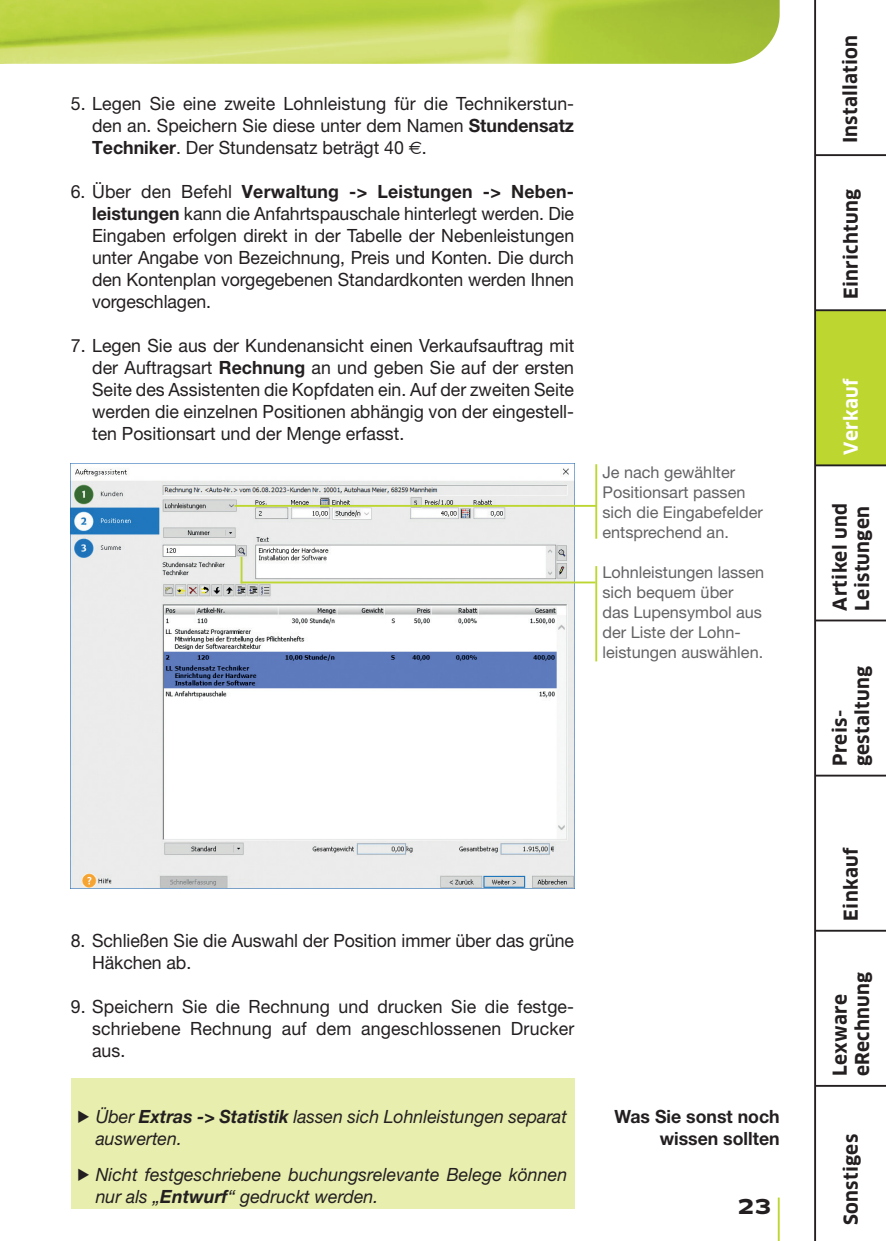
<style>
.page{position:relative;width:886px;height:1241px;background:#fff}
.page>*{position:absolute;margin:0;border:0;box-sizing:border-box;transform-origin:0 0}
.t1{font:700 20px "Clan Pro Extd";color:#231f20}
.t2{font:700 18.75px/22.5px "Clan Pro";letter-spacing:.015em;color:#231f20}
.t3{font:700 18.75px "Clan Pro";letter-spacing:.015em;color:#fff}
.Copy_Aufzählung{font:18.25px/22px "Helvetica Neue LT Std";color:#231f20;text-align:justify}
.Copy_Kasten_Tab{font:italic 18.25px/22px "Helvetica Neue LT Std";color:#231f20}
.Subline_rechts{font:700 18.25px/22px "Helvetica Neue LT Std";color:#231f20;text-align:right}
.Screen-Text_links{font:16.25px/20px "Helvetica Neue LT Std";color:#636366}
.s1{font-weight:700}
.s2{font-family:"Euro Sans"}
</style>
<div class="page">
<img style="left:0;top:0;width:780px;height:64px">
<hr style="left:778px;top:1197px;width:2px;height:43px;background:#bed630">
<div style="left:815px;top:310px;width:71px;height:155px;background:#bed630"></div>
<hr style="left:815px;top:154px;width:71px;height:2px;background:#231f20">
<hr style="left:815px;top:309px;width:71px;height:2px;background:#231f20">
<hr style="left:815px;top:464px;width:71px;height:2px;background:#231f20">
<hr style="left:815px;top:619px;width:71px;height:2px;background:#231f20">
<hr style="left:815px;top:774px;width:71px;height:2px;background:#231f20">
<hr style="left:815px;top:929px;width:71px;height:2px;background:#231f20">
<hr style="left:815px;top:1084px;width:71px;height:2px;background:#231f20">
<hr style="left:814px;top:0;width:2px;height:1240px;background:#231f20">
<div style="left:71px;top:1078px;width:503px;height:130px;background:#e7eeae"></div>
<img style="left:71px;top:463px;width:503px;height:425px">
<hr style="left:595px;top:464px;width:2px;height:74px;background:#bed630">
<hr style="left:235px;top:505px;width:361px;height:1px;background:#bed630">
<hr style="left:595px;top:566px;width:2px;height:95px;background:#bed630">
<hr style="left:241px;top:581px;width:354px;height:2px;background:#bed630">
<svg style="left:241px;top:556px;width:1px;height:25px"></svg>
<p class="Copy_Aufzählung" style="left:92px;top:92px;width:483px;text-indent:-21px">5. Legen Sie eine zweite Lohnleistung für die Technikerstun&shy;den an. Speichern Sie diese unter dem Namen <span class="s1">Stundensatz Techniker</span>. Der Stundensatz beträgt 40 <span class="s2">?</span>.</p>
<p class="Copy_Aufzählung" style="left:92px;top:180px;width:483px;text-indent:-21px">6. Über den Befehl <span class="s1">Verwaltung -&gt; Leistungen -&gt; Neben&shy;leistungen</span> kann die Anfahrtspauschale hinterlegt werden. Die Eingaben erfolgen direkt in der Tabelle der Nebenleistungen unter Angabe von Bezeichnung, Preis und Konten. Die durch den Kontenplan vorgegebenen Standardkonten werden Ihnen vorgeschlagen.</p>
<p class="Copy_Aufzählung" style="left:92px;top:334px;width:484px;text-indent:-21px">7. Legen Sie aus der Kundenansicht einen Verkaufsauftrag mit der Auftragsart <span class="s1">Rechnung</span> an und geben Sie auf der ersten Seite des Assistenten die Kopfdaten ein. Auf der zweiten Seite werden die einzelnen Positionen abhängig von der eingestell&shy;ten Positionsart und der Menge erfasst.</p>
<p class="Screen-Text_links" style="left:602px;top:461px;width:144px">Je nach gewählter<br>Positionsart passen</p>
<p class="Screen-Text_links" style="left:602px;top:501px;width:162px">sich die Eingabefelder</p>
<p class="Screen-Text_links" style="left:602px;top:521px;width:128px">entsprechend an.</p>
<p class="Screen-Text_links" style="left:602px;top:561px;width:163px">Lohnleistungen lassen sich bequem über<br>das Lupensymbol aus der Liste der Lohn&shy;leistungen auswählen.</p>
<p class="Copy_Aufzählung" style="left:92px;top:928px;width:483px;text-indent:-21px">8. Schließen Sie die Auswahl der Position immer über das grüne<br>Häkchen ab.</p>
<p class="Copy_Aufzählung" style="left:92px;top:994px;width:484px;text-indent:-21px">9. Speichern Sie die Rechnung und drucken Sie die festge&shy;schriebene Rechnung auf dem angeschlossenen Drucker aus.</p>
<p class="Copy_Kasten_Tab" style="left:96px;top:1104px;width:473px;text-indent:-21px">◆Über <span class="s1">Extras -&gt; Statistik</span> lassen sich Lohnleistungen separat auswerten.</p>
<p class="Copy_Kasten_Tab" style="left:96px;top:1162px;width:473px;text-indent:-21px">◆Nicht festgeschriebene buchungsrelevante Belege können nur als „<span class="s1">Entwurf</span>“ gedruckt werden.</p>
<p class="Subline_rechts" style="left:614px;top:1104px;width:167px">Was Sie sonst noch wissen sollten</p>
<p class="t1" style="left:737px;top:1194px;width:36px">23</p>
<p class="t2" style="left:839px;top:143px;width:110px;rotate:-90deg">Installation</p>
<p class="t2" style="left:840px;top:299px;width:111px;rotate:-90deg">Einrichtung</p>
<p class="t3" style="left:840px;top:455px;width:78px;rotate:-90deg">Verkauf</p>
<p class="t2" style="left:829px;top:610px;width:109px;rotate:-90deg">Artikel und<br>Leistungen</p>
<p class="t2" style="left:829px;top:766px;width:102px;rotate:-90deg">Preis&shy;gestaltung</p>
<p class="t2" style="left:840px;top:920px;width:74px;rotate:-90deg">Einkauf</p>
<p class="t2" style="left:829px;top:1076px;width:106px;rotate:-90deg">Lexware eRechnung</p>
<p class="t2" style="left:840px;top:1224px;width:92px;rotate:-90deg">Sonstiges</p>
</div>
